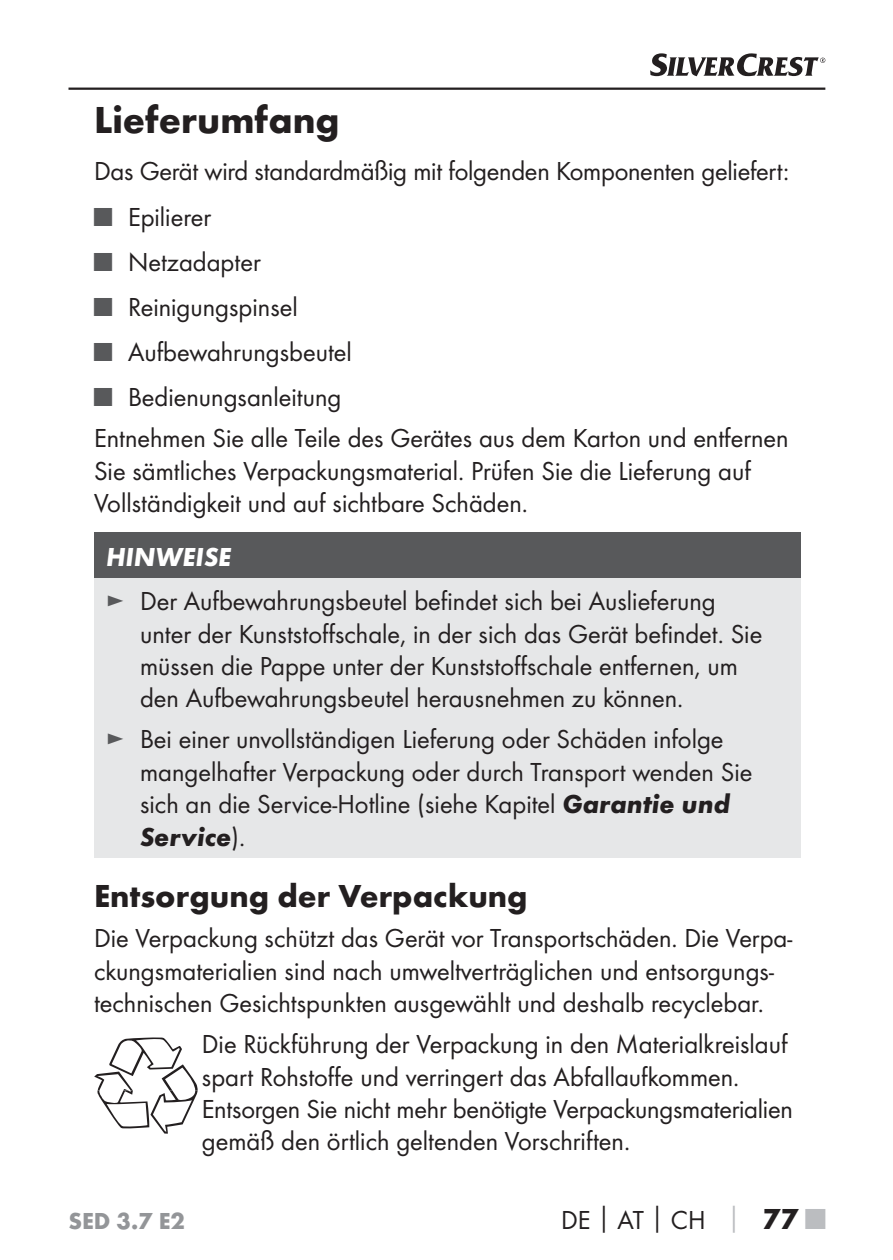
<style>
.page{position:relative;width:893px;height:1260px;background:#fff}
.page>*{position:absolute;margin:0;border:0;box-sizing:border-box;transform-origin:0 0}
.t1{font:700 39px "Futura";color:#231f20}
.t2{font:700 33px "Futura";color:#231f20}
.t3{font:27px/32.4px "Futura Boo";color:#231f20}
.t4{font:italic 700 27px "Futura";color:#231f20}
.t5{font:italic 700 27px "Futura";color:#fff}
.t6{font:700 24px "Futura";color:#939598}
.s1{color:#58595b}
.s2{font-family:"Futura";font-weight:700;font-style:italic}
.s3{font-family:"Futura Boo";font-weight:400;font-style:normal}
.s4{font-family:"Futura";font-weight:700}
.s5{font-family:"Futura";font-weight:700;color:#bbbdc0}
.s6{font-family:"Futura";font-weight:700;font-size:30px}
.s7{font-family:"Futura";font-weight:700;font-size:30px;color:#bbbdc0}
</style>
<div class="page">
<hr style="left:69px;top:88px;width:756px;height:2px;background:#231f20">
<svg style="left:650px;top:53px;width:175px;height:23px"></svg>
<div style="left:94px;top:532px;width:706px;height:46px;background:#58595b"></div>
<div style="left:94px;top:578px;width:706px;height:279px;background:#e6e7e8"></div>
<svg style="left:94px;top:1037px;width:104px;height:96px"></svg>
<h1 class="t1" style="left:94px;top:105px;width:247px">Lieferumfang</h1>
<p class="t3" style="left:94px;top:157px;width:697px">Das Gerät wird standardmäßig mit folgenden Komponenten geliefert:</p>
<p class="t3" style="left:94px;top:202px;width:119px"><span class="s1">■</span> Epilierer</p>
<p class="t3" style="left:94px;top:247px;width:168px"><span class="s1">■</span> Netzadapter</p>
<p class="t3" style="left:94px;top:292px;width:205px"><span class="s1">■</span> Reinigungspinsel</p>
<p class="t3" style="left:94px;top:337px;width:259px"><span class="s1">■</span> Aufbewahrungsbeutel</p>
<p class="t3" style="left:94px;top:378px;width:696px;line-height:40.8px"><span class="s1">■</span> Bedienungsanleitung<br>Entnehmen Sie alle Teile des Gerätes aus dem Karton und entfernen</p>
<p class="t3" style="left:94px;top:456px;width:658px">Sie sämtliches Verpackungsmaterial. Prüfen Sie die Lieferung auf<br>Vollständigkeit und auf sichtbare Schäden.</p>
<p class="t5" style="left:106px;top:546px;width:127px">HINWEISE</p>
<p class="t3" style="left:140px;top:586px;width:624px;text-indent:-34px"><span class="s1">►</span> Der Aufbewahrungsbeutel befindet sich bei Auslieferung unter der Kunststoffschale, in der sich das Gerät befindet. Sie müssen die Pappe unter der Kunststoffschale entfernen, um den Aufbewahrungsbeutel herausnehmen zu können.</p>
<p class="t3" style="left:140px;top:724px;width:614px;text-indent:-34px"><span class="s1">►</span> Bei einer unvollständigen Lieferung oder Schäden infolge mangelhafter Verpackung oder durch Transport wenden Sie sich an die Service-Hotline (siehe Kapitel <span class="s2">Garantie und</span></p>
<p class="t4" style="left:140px;top:825px;width:107px">Service<span class="s3">).</span></p>
<p class="t2" style="left:94px;top:882px;width:435px">Entsorgung der Verpackung</p>
<p class="t3" style="left:94px;top:923px;width:700px">Die Verpackung schützt das Gerät vor Transportschäden. Die Verpa&shy;ckungsmaterialien sind nach umweltverträglichen und entsorgungs&shy;technischen Gesichtspunkten ausgewählt und deshalb recyclebar.</p>
<p class="t3" style="left:202px;top:1029px;width:592px">Die Rückführung der Verpackung in den Materialkreislauf spart Rohstoffe und verringert das Abfallaufkommen.<br>Entsorgen Sie nicht mehr benötigte Verpackungsmaterialien gemäß den örtlich geltenden Vorschriften.</p>
<p class="t6" style="left:69px;top:1211px;width:118px">SED 3.7 E2</p>
<p class="t3" style="left:561px;top:1205px;width:266px">DE<span class="s4">│</span>AT<span class="s4">│</span>CH <span class="s5">│</span> <span class="s6">77</span> <span class="s7">■</span></p>
</div>
